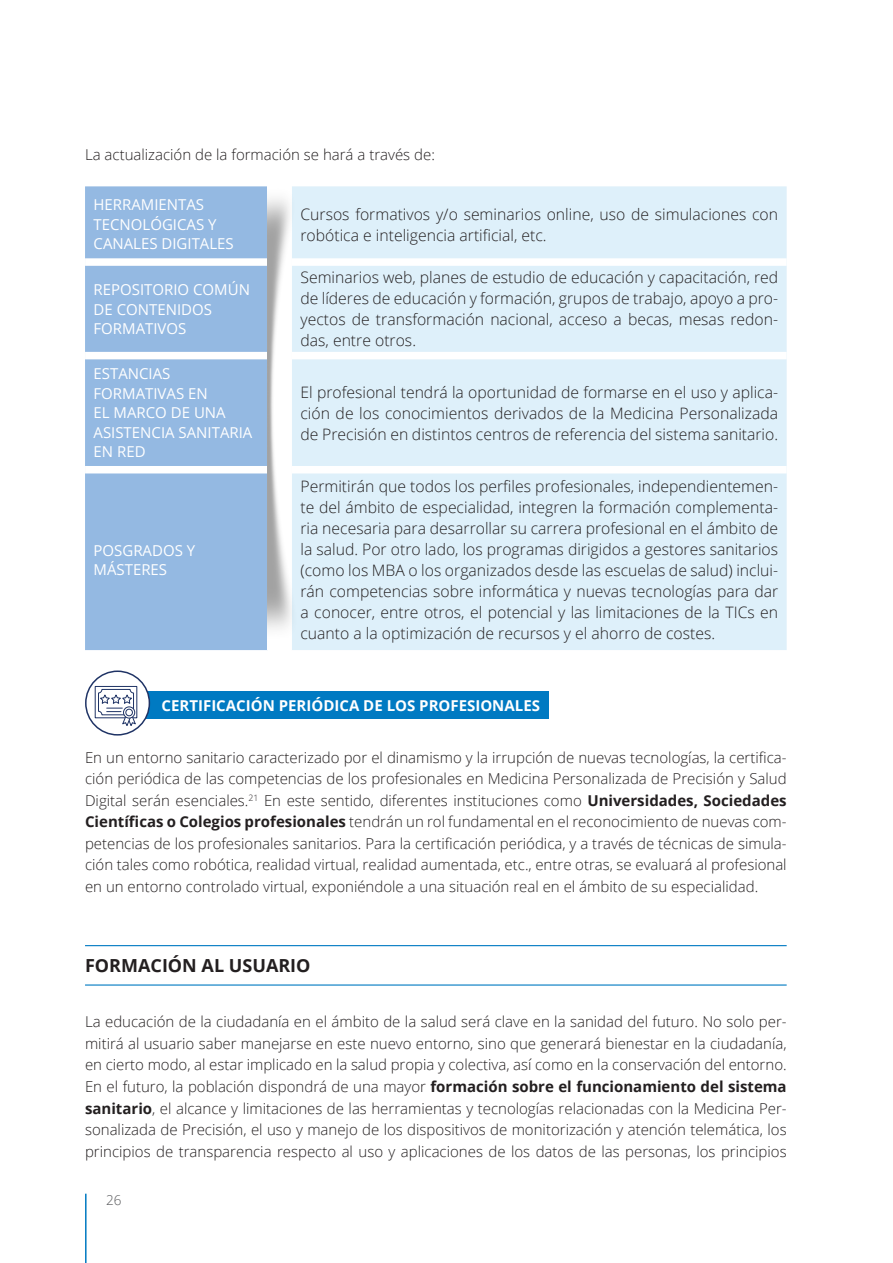
<style>
.page{position:relative;width:893px;height:1263px;background:#fff}
.page>*{position:absolute;margin:0;border:0;box-sizing:border-box;transform-origin:0 0}
._0_0__SUBTITULO_SANI{font:700 18px "Open Sans";color:#231f20}
.bullet_SANIDAD_DEL_F{font:300 15.75px/21px "Open Sans";color:#231f20;text-align:justify}
.TEXTO_GENERAL_SANIDA{font:300 15px/21.6px "Open Sans";color:#231f20;text-align:justify}
.bullet_SANIDAD_DEL_F-2{font:15px/19.5px "Open Sans";color:#fff}
._0_0_0__SUBTITULO_SA{font:700 15px "Open Sans";color:#fff}
.t1{font:300 13.5px "Open Sans";color:#57585a}
.s1{font-weight:700}
</style>
<div class="page">
<hr style="left:85px;top:1194px;width:2px;height:69px;background:#007ac2">
<div style="left:94px;top:691px;width:454px;height:28px;background:#007ac2"></div>
<hr style="left:85px;top:945px;width:702px;height:1px;background:#007ac2">
<hr style="left:85px;top:984px;width:702px;height:1px;background:#007ac2">
<div style="left:85px;top:186px;width:183px;height:464px;background:#94b9e2"></div>
<div style="left:292px;top:186px;width:495px;height:464px;background:#def0fa"></div>
<div style="left:85px;top:258px;width:183px;height:8px;background:#fff"></div>
<div style="left:85px;top:352px;width:183px;height:7px;background:#fff"></div>
<div style="left:85px;top:466px;width:183px;height:7px;background:#fff"></div>
<div style="left:292px;top:258px;width:495px;height:8px;background:#fff"></div>
<div style="left:292px;top:352px;width:495px;height:7px;background:#fff"></div>
<div style="left:292px;top:466px;width:495px;height:7px;background:#fff"></div>
<img style="left:268px;top:187px;width:32px;height:462px">
<svg style="left:86px;top:671px;width:63px;height:64px"></svg>
<div style="left:85px;top:670px;width:65px;height:65px;border:2px solid #1f3365;border-radius:50%"></div>
<div style="left:95px;top:686px;width:42px;height:32px;border:1px solid #1f3365"></div>
<svg style="left:98px;top:688px;width:39px;height:40px"></svg>
<p class="TEXTO_GENERAL_SANIDA" style="left:85px;top:144px;width:351px">La actualización de la formación se hará a través de:</p>
<p class="bullet_SANIDAD_DEL_F-2" style="left:94px;top:195px;width:142px">HERRAMIENTAS<br>TECNOLÓGICAS Y<br>CANALES DIGITALES</p>
<p class="bullet_SANIDAD_DEL_F" style="left:300px;top:203px;width:479px">Cursos formativos y/o seminarios online, uso de simulaciones con robótica e inteligencia artificial, etc.</p>
<p class="bullet_SANIDAD_DEL_F-2" style="left:94px;top:279px;width:158px">REPOSITORIO COMÚN<br>DE CONTENIDOS<br>FORMATIVOS</p>
<p class="bullet_SANIDAD_DEL_F" style="left:300px;top:267px;width:479px">Seminarios web, planes de estudio de educación y capacitación, red de líderes de educación y formación, grupos de trabajo, apoyo a pro&shy;yectos de transformación nacional, acceso a becas, mesas redon&shy;das, entre otros.</p>
<p class="bullet_SANIDAD_DEL_F-2" style="left:94px;top:364px;width:160px">ESTANCIAS<br>FORMATIVAS EN<br>EL MARCO DE UNA<br>ASISTENCIA SANITARIA<br>EN RED</p>
<p class="bullet_SANIDAD_DEL_F" style="left:300px;top:381px;width:479px">El profesional tendrá la oportunidad de formarse en el uso y aplica&shy;ción de los conocimientos derivados de la Medicina Personalizada de Precisión en distintos centros de referencia del sistema sanitario.</p>
<p class="bullet_SANIDAD_DEL_F-2" style="left:94px;top:540px;width:103px">POSGRADOS Y<br>MÁSTERES</p>
<p class="bullet_SANIDAD_DEL_F" style="left:300px;top:476px;width:479px">Permitirán que todos los perfiles profesionales, independientemen&shy;te del ámbito de especialidad, integren la formación complementa&shy;ria necesaria para desarrollar su carrera profesional en el ámbito de la salud. Por otro lado, los programas dirigidos a gestores sanitarios (como los MBA o los organizados desde las escuelas de salud) inclui&shy;rán competencias sobre informática y nuevas tecnologías para dar a conocer, entre otros, el potencial y las limitaciones de la TICs en cuanto a la optimización de recursos y el ahorro de costes.</p>
<p class="_0_0_0__SUBTITULO_SA" style="left:162px;top:695px;width:380px">CERTIFICACIÓN PERIÓDICA DE LOS PROFESIONALES</p>
<p class="TEXTO_GENERAL_SANIDA" style="left:85px;top:746px;width:703px">En un entorno sanitario caracterizado por el dinamismo y la irrupción de nuevas tecnologías, la certifica&shy;ción periódica de las competencias de los profesionales en Medicina Personalizada de Precisión y Salud Digital serán esenciales.<sup>21</sup> En este sentido, diferentes instituciones como <span class="s1">Universidades, Sociedades Científicas o Colegios profesionales</span> tendrán un rol fundamental en el reconocimiento de nuevas com&shy;petencias de los profesionales sanitarios. Para la certificación periódica, y a través de técnicas de simula&shy;ción tales como robótica, realidad virtual, realidad aumentada, etc., entre otras, se evaluará al profesional en un entorno controlado virtual, exponiéndole a una situación real en el ámbito de su especialidad.</p>
<p class="_0_0__SUBTITULO_SANI" style="left:85px;top:952px;width:227px">FORMACIÓN AL USUARIO</p>
<p class="TEXTO_GENERAL_SANIDA" style="left:85px;top:1011px;width:703px">La educación de la ciudadanía en el ámbito de la salud será clave en la sanidad del futuro. No solo per&shy;mitirá al usuario saber manejarse en este nuevo entorno, sino que generará bienestar en la ciudadanía, en cierto modo, al estar implicado en la salud propia y colectiva, así como en la conservación del entorno.<br>En el futuro, la población dispondrá de una mayor <span class="s1">formación sobre el funcionamiento del sistema sanitario</span>, el alcance y limitaciones de las herramientas y tecnologías relacionadas con la Medicina Per&shy;sonalizada de Precisión, el uso y manejo de los dispositivos de monitorización y atención telemática, los principios de transparencia respecto al uso y aplicaciones de los datos de las personas, los principios</p>
<p class="t1" style="left:106px;top:1191px;width:17px">26</p>
</div>
